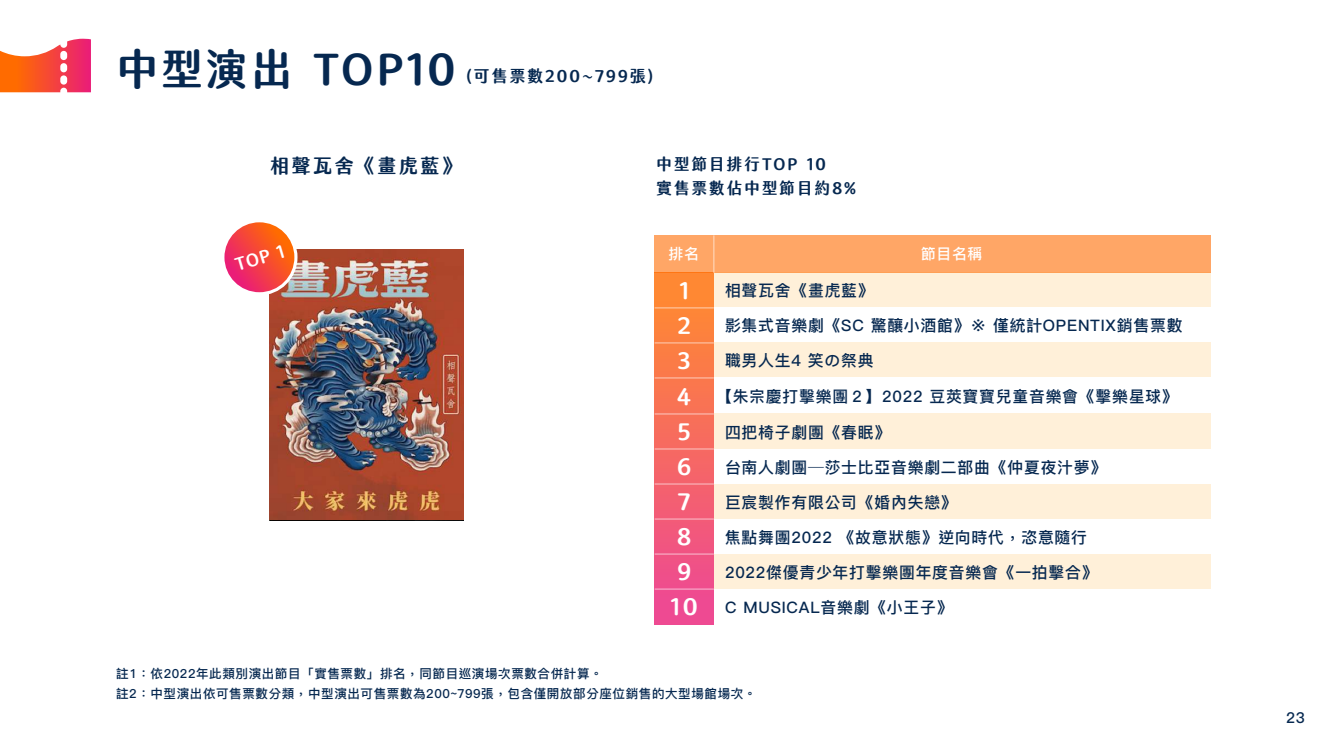
<style>
.page{position:relative;width:1334px;height:750px;background:#fff}
.page>*{position:absolute;margin:0;border:0;box-sizing:border-box;transform-origin:0 0}
.t1{font:42.56px "jf jinxuanlatte 1.0 bold";letter-spacing:.05em;color:#062850}
.t2{font:22.75px/35.1px "jf jinxuanlatte 1.0 bold";color:#fff;text-align:justify}
.t3{font:700 20.62px "Gen Jyuu Gothic";color:#fff}
.t4{font:19.44px "jf jinxuanlatte 1.0 bold";letter-spacing:.1em;color:#062850}
.t5{font:17.31px "jf jinxuanlatte 1.0 bold";color:#fff}
.t6{font:16.25px "jf jinxuanlatte 1.0 bold";letter-spacing:.1em;color:#062850}
.t7{font:16px/24.6px "jf jinxuanlatte 1.0 bold";letter-spacing:.1em;color:#062850}
.t8{font:500 15.81px "Ping Fang TC";letter-spacing:.05em;color:#062850}
.t9{font:500 15px "Ping Fang TC";color:#062850}
.t10{font:500 14.88px "Ping Fang TC";letter-spacing:.05em;color:#fff}
.t11{font:500 12.5px/20px "Ping Fang TC";letter-spacing:.05em;color:#062850}
</style>
<div class="page">
<img style="left:270px;top:250px;width:193px;height:269px">
<div style="left:221px;top:219px;width:76px;height:76px;border:6px solid #fff;border-radius:50%"></div>
<svg style="left:224px;top:222px;width:70px;height:70px;background:#f4463d"></svg>
<svg style="left:0;top:39px;width:91px;height:53px"></svg>
<div style="left:713px;top:273px;width:497px;height:35px;background:#fff0d9"></div>
<div style="left:713px;top:343px;width:497px;height:35px;background:#fff0d9"></div>
<div style="left:713px;top:414px;width:497px;height:35px;background:#fff0d9"></div>
<div style="left:713px;top:484px;width:497px;height:35px;background:#fff0d9"></div>
<div style="left:713px;top:554px;width:497px;height:35px;background:#fff0d9"></div>
<div style="left:654px;top:273px;width:59px;height:351px;background:linear-gradient(to bottom,#ff8c2c,#ed4697)"></div>
<hr style="left:654px;top:307px;width:59px;height:2px;background:#fff">
<hr style="left:654px;top:342px;width:59px;height:2px;background:#fff">
<hr style="left:654px;top:377px;width:59px;height:2px;background:#fff">
<hr style="left:654px;top:413px;width:59px;height:2px;background:#fff">
<hr style="left:654px;top:448px;width:59px;height:2px;background:#fff">
<hr style="left:654px;top:483px;width:59px;height:2px;background:#fff">
<hr style="left:654px;top:518px;width:59px;height:2px;background:#fff">
<hr style="left:654px;top:553px;width:59px;height:2px;background:#fff">
<hr style="left:654px;top:588px;width:59px;height:2px;background:#fff">
<div style="left:654px;top:235px;width:556px;height:38px;background:#ffa666"></div>
<hr style="left:713px;top:235px;width:1px;height:38px;background:#fff">
<h1 class="t1" style="left:116px;top:45px;width:341px">中型演出 TOP10</h1>
<p class="t6" style="left:466px;top:67px;width:188px">(可售票數200~799張)</p>
<p class="t4" style="left:270px;top:155px;width:192px">相聲瓦舍《畫虎藍》</p>
<p class="t7" style="left:656px;top:152px;width:201px">中型節目排行TOP 10<br>實售票數佔中型節目約8%</p>
<h3 class="t3" style="left:226px;top:251px;width:62px;rotate:-17deg">TOP 1</h3>
<p class="t5" style="left:232px;top:256px;width:52px;rotate:-17deg">TOP 1</p>
<p class="t10" style="left:668px;top:245px;width:32px">排名</p>
<p class="t10" style="left:920px;top:245px;width:63px">節目名稱</p>
<h2 class="t2" style="left:677px;top:274px;width:15px">1<br>2<br>3</h2>
<h2 class="t2" style="left:677px;top:380px;width:16px">4</h2>
<h2 class="t2" style="left:670px;top:415px;width:29px;text-align:center">5<br>6<br>7<br>8<br>9<br>10</h2>
<p class="t8" style="left:725px;top:281px;width:150px">相聲瓦舍《畫虎藍》</p>
<p class="t8" style="left:725px;top:316px;width:459px">影集式音樂劇《SC 驚釀小酒館》※ 僅統計OPENTIX銷售票數</p>
<p class="t8" style="left:725px;top:351px;width:150px">職男人生4 笑の祭典</p>
<p class="t8" style="left:716px;top:386px;width:463px">【朱宗慶打擊樂團２】2022 豆莢寶寶兒童音樂會《擊樂星球》</p>
<p class="t8" style="left:725px;top:422px;width:167px">四把椅子劇團《春眠》</p>
<p class="t8" style="left:725px;top:457px;width:383px">台南人劇團─莎士比亞音樂劇二部曲《仲夏夜汁夢》</p>
<p class="t8" style="left:725px;top:492px;width:233px">巨宸製作有限公司《婚內失戀》</p>
<p class="t8" style="left:725px;top:527px;width:363px">焦點舞團2022 《故意狀態》逆向時代，恣意隨行</p>
<p class="t8" style="left:725px;top:562px;width:374px">2022傑優青少年打擊樂團年度音樂會《一拍擊合》</p>
<p class="t8" style="left:725px;top:597px;width:229px">C MUSICAL音樂劇《小王子》</p>
<p class="t11" style="left:116px;top:663px;width:642px">註1：依2022年此類別演出節目「實售票數」排名，同節目巡演場次票數合併計算。<br>註2：中型演出依可售票數分類，中型演出可售票數為200~799張，包含僅開放部分座位銷售的大型場館場次。</p>
<p class="t9" style="left:1286px;top:708px;width:20px">23</p>
</div>
